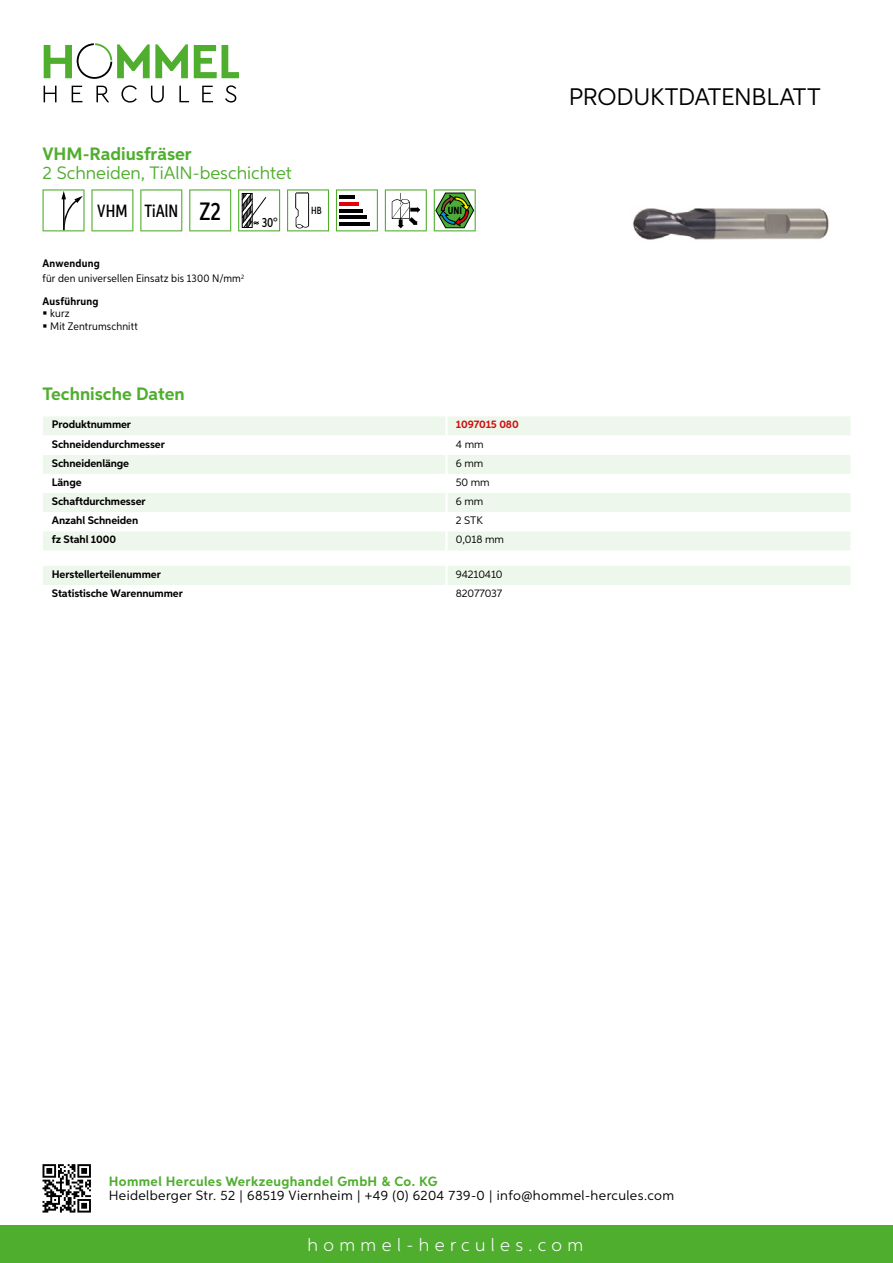
<style>
.page{position:relative;width:893px;height:1263px;background:#fff}
.page>*{position:absolute;margin:0;border:0;box-sizing:border-box;transform-origin:0 0}
.t1{font:24px "Aspira";letter-spacing:-.01em;color:#000}
.t2{font:700 18px "Aspira";color:#50ae2f}
.t3{font:18px "Aspira";color:#50ae2f}
.t4{font:300 18px "Aspira";letter-spacing:.3em;color:#fff}
.t5{font:500 17.85px "Aspira XX Nar";color:#000}
.t6{font:13.5px "Aspira";letter-spacing:.03em;color:#000}
.t7{font:700 13.5px "Aspira";letter-spacing:.03em;color:#50ae2f}
.t8{font:500 13.35px "Aspira XX Nar";color:#000}
.t9{font:700 10.95px "Aspira";letter-spacing:-.01em;color:#000}
.t10{font:10.95px/15.1px "Aspira Nar";letter-spacing:.015em;color:#000}
.t11{font:10.95px "Aspira";letter-spacing:-.01em;color:#000}
.t12{font:700 10.95px "Aspira";letter-spacing:-.01em;color:#cd1013}
.t13{font:700 10.95px "Aspira Nar";letter-spacing:.02em;color:#000}
.t14{font:700 10.35px "Aspira XX Nar";color:#000}
.t15{font:500 10.35px "Aspira XX Nar";color:#000}
.s1{font-size:25.2px}
.s2{font-weight:700}
</style>
<div class="page">
<div style="left:0;top:1226px;width:893px;height:37px;background:#50ae2f"></div>
<svg style="left:43px;top:1164px;width:48px;height:48px"></svg>
<svg style="left:194px;top:45px;width:45px;height:33px"></svg>
<svg style="left:44px;top:43px;width:144px;height:36px"></svg>
<svg style="left:44px;top:86px;width:13px;height:16px"></svg>
<svg style="left:72px;top:86px;width:10px;height:16px"></svg>
<svg style="left:96px;top:86px;width:13px;height:16px"></svg>
<svg style="left:121px;top:85px;width:16px;height:18px"></svg>
<svg style="left:151px;top:86px;width:13px;height:17px"></svg>
<svg style="left:179px;top:86px;width:10px;height:16px"></svg>
<svg style="left:202px;top:86px;width:11px;height:16px"></svg>
<svg style="left:225px;top:85px;width:11px;height:18px"></svg>
<svg style="left:43px;top:416px;width:807px;height:134px;background:#eef7eb"></svg>
<svg style="left:43px;top:436px;width:807px;height:95px"></svg>
<hr style="left:445px;top:416px;width:3px;height:20px;background:#fff">
<hr style="left:445px;top:436px;width:3px;height:19px;background:#fff">
<hr style="left:445px;top:455px;width:3px;height:19px;background:#fff">
<hr style="left:445px;top:474px;width:3px;height:19px;background:#fff">
<hr style="left:445px;top:493px;width:3px;height:19px;background:#fff">
<hr style="left:445px;top:512px;width:3px;height:19px;background:#fff">
<hr style="left:445px;top:531px;width:3px;height:19px;background:#fff">
<div style="left:43px;top:566px;width:807px;height:19px;background:#eef7eb"></div>
<svg style="left:43px;top:189px;width:42px;height:42px"></svg>
<svg style="left:91px;top:189px;width:42px;height:42px"></svg>
<svg style="left:140px;top:189px;width:42px;height:42px"></svg>
<svg style="left:189px;top:189px;width:42px;height:42px"></svg>
<svg style="left:238px;top:189px;width:42px;height:42px"></svg>
<svg style="left:287px;top:189px;width:42px;height:42px"></svg>
<svg style="left:336px;top:189px;width:42px;height:42px"></svg>
<hr style="left:339px;top:196px;width:16px;height:3px;background:#000">
<hr style="left:339px;top:202px;width:20px;height:4px;background:#e3000b">
<hr style="left:339px;top:209px;width:24px;height:3px;background:#000">
<hr style="left:339px;top:216px;width:28px;height:3px;background:#000">
<hr style="left:339px;top:222px;width:31px;height:4px;background:#000">
<svg style="left:385px;top:189px;width:42px;height:42px"></svg>
<svg style="left:434px;top:189px;width:42px;height:42px"></svg>
<img style="left:633px;top:208px;width:196px;height:32px">
<h2 class="t2" style="left:43px;top:142px;width:151px">VHM-Radiusfräser</h2>
<h2 class="t3" style="left:43px;top:162px;width:251px">2 Schneiden, TiAlN -beschichtet</h2>
<h3 class="t5" style="left:97px;top:200px;width:125px">VHM TiAlN <span class="s1">Z2</span></h3>
<p class="t10" style="left:43px;top:256px;width:203px"><span class="s2">Anwendung<br></span>für den universellen Einsatz bis 1300 N/mm<sup>2</sup></p>
<p class="t13" style="left:43px;top:294px;width:58px">Ausführung</p>
<p class="t10" style="left:50px;top:307px;width:89px;line-height:12.8px">kurz<br>Mit Zentrumschnitt</p>
<p class="t8" style="left:262px;top:215px;width:17px">30°</p>
<p class="t15" style="left:311px;top:204px;width:12px">HB</p>
<p class="t14" style="left:448px;top:205px;width:16px">UNI</p>
<h2 class="t2" style="left:43px;top:382px;width:144px">Technische Daten</h2>
<p class="t9" style="left:52px;top:418px;width:81px">Produktnummer</p>
<p class="t12" style="left:456px;top:418px;width:64px">1097015 080</p>
<p class="t9" style="left:52px;top:437px;width:115px">Schneidendurchmesser</p>
<p class="t11" style="left:456px;top:437px;width:29px">4 mm</p>
<p class="t9" style="left:52px;top:456px;width:79px">Schneidenlänge</p>
<p class="t11" style="left:456px;top:456px;width:29px">6 mm</p>
<p class="t9" style="left:52px;top:475px;width:31px">Länge</p>
<p class="t11" style="left:456px;top:475px;width:35px">50 mm</p>
<p class="t9" style="left:52px;top:494px;width:95px">Schaftdurchmesser</p>
<p class="t11" style="left:456px;top:494px;width:29px">6 mm</p>
<p class="t9" style="left:52px;top:514px;width:88px">Anzahl Schneiden</p>
<p class="t11" style="left:456px;top:514px;width:22px">2 STK</p>
<p class="t9" style="left:52px;top:533px;width:66px">fz Stahl 1000</p>
<p class="t11" style="left:456px;top:533px;width:50px">0,018 mm</p>
<p class="t9" style="left:52px;top:567px;width:111px">Herstellerteilenummer</p>
<p class="t11" style="left:456px;top:567px;width:48px">94210410</p>
<p class="t9" style="left:52px;top:586px;width:132px">Statistische Warennummer</p>
<p class="t11" style="left:456px;top:586px;width:48px">82077037</p>
<h1 class="t1" style="left:569px;top:82px;width:253px">Produktdatenblatt</h1>
<p class="t7" style="left:109px;top:1172px;width:330px">Hommel Hercules Werkzeughandel GmbH &amp; Co. KG</p>
<p class="t6" style="left:109px;top:1187px;width:567px">Heidelberger Str. 52 | 68519 Viernheim | +49 (0) 6204 739-0 | info@hommel-hercules.com</p>
<h2 class="t4" style="left:307px;top:1234px;width:277px">hommel-hercules.com</h2>
</div>
